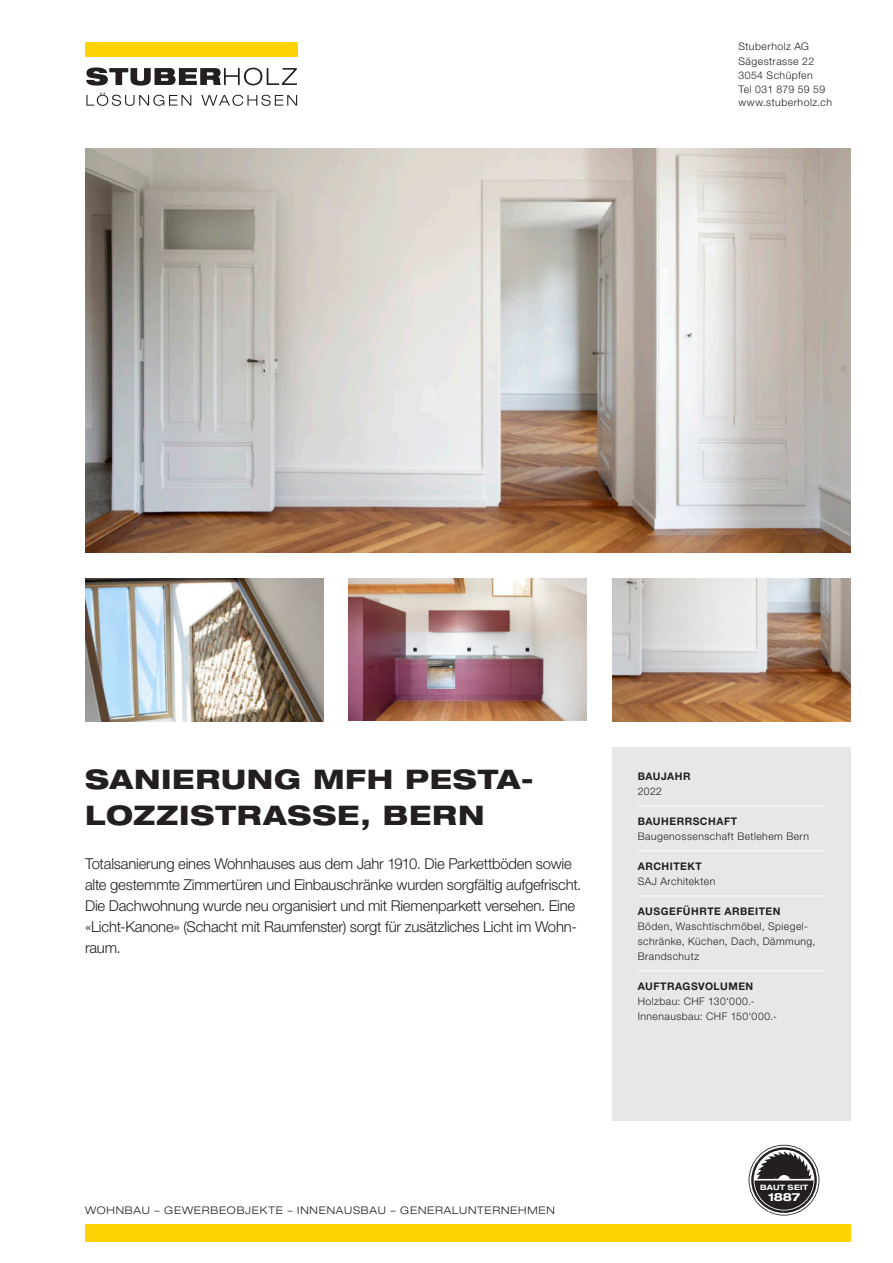
<style>
.page{position:relative;width:893px;height:1263px;background:#fff}
.page>*{position:absolute;margin:0;border:0;box-sizing:border-box;transform-origin:0 0}
.t1{font:800 expanded 27px/36px "Helvetica Neue LT Std";letter-spacing:.03em;color:#231f20}
.t2{font:300 15px/21px "Helvetica Neue LT Std";letter-spacing:-.015em;color:#231f20}
.t3{font:700 expanded 11.25px "Helvetica Neue LT Std";color:#fff}
.t4{font:300 10.5px/15px "Helvetica Neue LT Std";letter-spacing:.045em;color:#231f20}
.t5{font:700 10.5px "Helvetica Neue LT Std";letter-spacing:.05em;color:#231f20}
.t6{font:300 expanded 10.5px "Helvetica Neue LT Std";letter-spacing:.075em;color:#231f20}
.t7{font:700 expanded 7.35px "Helvetica Neue LT Std";letter-spacing:.04em;color:#fff}
</style>
<div class="page">
<img style="left:85px;top:149px;width:765px;height:404px">
<div style="left:612px;top:747px;width:238px;height:373px;background:#e6e7e9"></div>
<hr style="left:638px;top:805px;width:187px;height:1px;background:#fff">
<hr style="left:638px;top:850px;width:187px;height:1px;background:#fff">
<hr style="left:638px;top:895px;width:187px;height:1px;background:#fff">
<hr style="left:638px;top:970px;width:187px;height:1px;background:#fff">
<img style="left:85px;top:578px;width:238px;height:143px">
<img style="left:349px;top:578px;width:238px;height:142px">
<img style="left:612px;top:578px;width:238px;height:143px">
<div style="left:85px;top:1224px;width:765px;height:18px;background:#fed304"></div>
<svg style="left:749px;top:1145px;width:70px;height:70px"></svg>
<svg style="left:86px;top:67px;width:211px;height:19px"></svg>
<div style="left:85px;top:43px;width:213px;height:14px;background:#fed304"></div>
<svg style="left:86px;top:93px;width:105px;height:13px"></svg>
<svg style="left:201px;top:95px;width:96px;height:11px"></svg>
<p class="t4" style="left:738px;top:41px;width:88px;line-height:14.2px">Stuberholz AG<br>Sägestrasse 22<br>3054 Schüpfen<br>Tel 031 879 59 59</p>
<p class="t4" style="left:738px;top:96px;width:95px">www.stuberholz.ch</p>
<h1 class="t1" style="left:85px;top:764px;width:450px">SANIERUNG MFH PESTA-<br>LOZZISTRASSE, BERN</h1>
<p class="t5" style="left:638px;top:770px;width:54px">BAUJAHR</p>
<p class="t4" style="left:638px;top:784px;width:26px">2022</p>
<p class="t5" style="left:638px;top:815px;width:101px">BAUHERRSCHAFT</p>
<p class="t4" style="left:638px;top:829px;width:173px">Baugenossenschaft Betlehem Bern</p>
<p class="t5" style="left:638px;top:860px;width:66px">ARCHITEKT</p>
<p class="t4" style="left:638px;top:874px;width:79px">SAJ Architekten</p>
<p class="t5" style="left:638px;top:905px;width:144px">AUSGEFÜHRTE ARBEITEN</p>
<p class="t4" style="left:638px;top:919px;width:179px">Böden, Waschtischmöbel, Spiegel&shy;schränke, Küchen, Dach, Dämmung,<br>Brandschutz</p>
<p class="t5" style="left:638px;top:980px;width:117px">AUFTRAGSVOLUMEN</p>
<p class="t4" style="left:638px;top:994px;width:141px">Holzbau: CHF 130‘000.-<br>Innenausbau: CHF 150‘000.-</p>
<p class="t2" style="left:85px;top:855px;width:498px">Totalsanierung eines Wohnhauses aus dem Jahr 1910. Die Parkettböden sowie alte gestemmte Zimmertüren und Einbauschränke wurden sorgfältig aufgefrischt.<br>Die Dachwohnung wurde neu organisiert und mit Riemenparkett versehen. Eine «Licht-Kanone» (Schacht mit Raumfenster) sorgt für zusätzliches Licht im Wohn&shy;raum.</p>
<p class="t6" style="left:85px;top:1204px;width:471px">WOHNBAU – GEWERBEOBJEKTE – INNENAUSBAU – GENERALUNTERNEHMEN</p>
<p class="t7" style="left:760px;top:1183px;width:50px">BAUT SEIT</p>
<p class="t3" style="left:768px;top:1191px;width:34px">1887</p>
</div>
